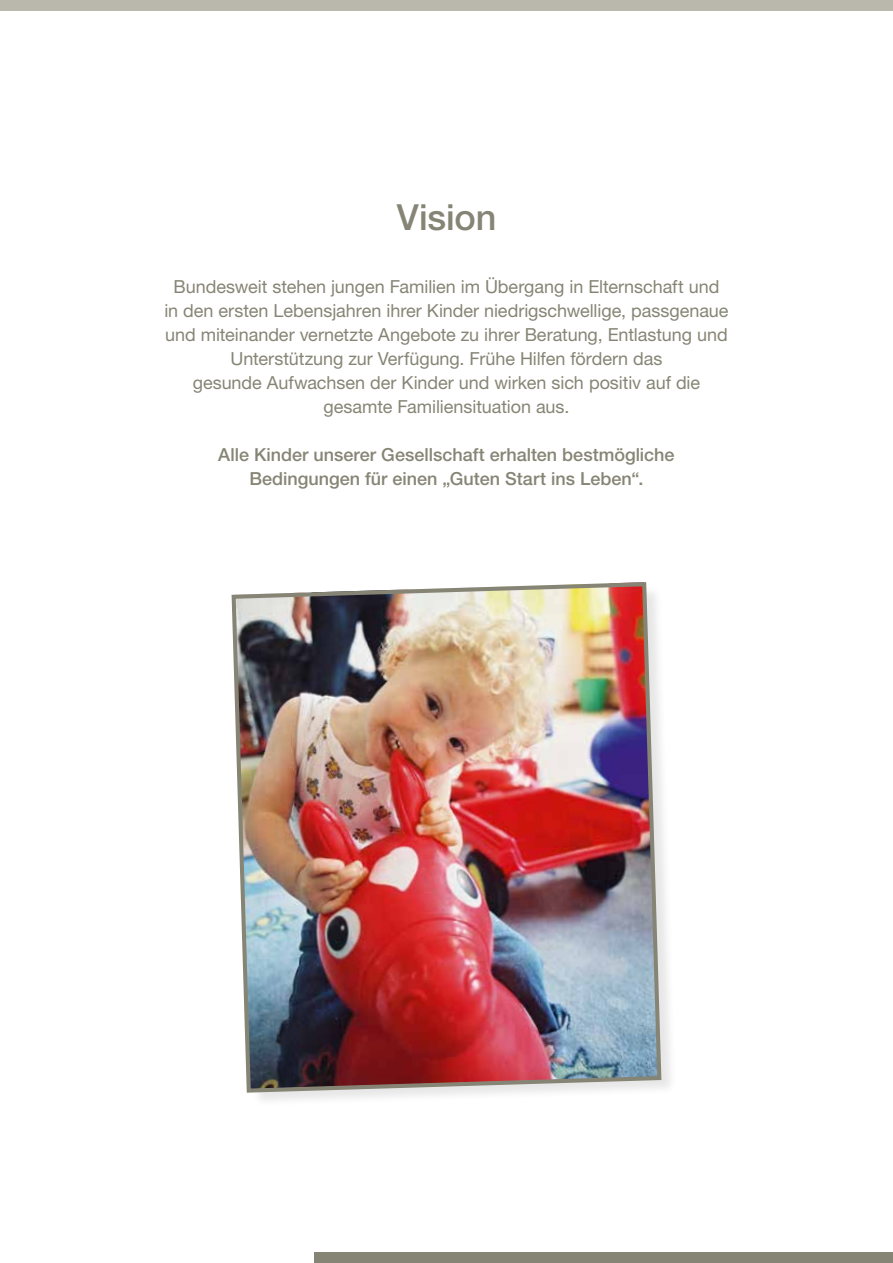
<style>
.page{position:relative;width:893px;height:1263px;background:#fff}
.page>*{position:absolute;margin:0;border:0;box-sizing:border-box;transform-origin:0 0}
.t1{font:500 36px "Helvetica Neue";letter-spacing:-.005em;color:#868575}
.t2{font:18px/24px "Helvetica Neue";letter-spacing:-.005em;color:#868575;text-align:center}
.t3{font:500 18px/24px "Helvetica Neue";color:#868575;text-align:center}
</style>
<div class="page">
<div style="left:315px;top:1252px;width:578px;height:11px;background:#868575"></div>
<div style="left:0;top:0;width:893px;height:11px;background:#bab8ac"></div>
<div style="left:236px;top:585px;width:442px;height:523px;background:#000;opacity:.1"></div>
<img style="left:231px;top:582px;width:432px;height:513px">
<h1 class="t1" style="left:397px;top:196px;width:101px">Vision</h1>
<p class="t2" style="left:164px;top:274px;width:566px">Bundesweit stehen jungen Familien im Übergang in Elternschaft und<br>in den ersten Lebensjahren ihrer Kinder niedrigschwellige, passgenaue und miteinander vernetzte Angebote zu ihrer Beratung, Entlastung und Unterstützung zur Verfügung. Frühe Hilfen fördern das<br>gesunde Aufwachsen der Kinder und wirken sich positiv auf die gesamte Familiensituation aus.</p>
<p class="t3" style="left:218px;top:442px;width:458px">Alle Kinder unserer Gesellschaft erhalten bestmögliche<br>Bedingungen für einen „Guten Start ins Leben“.</p>
</div>
